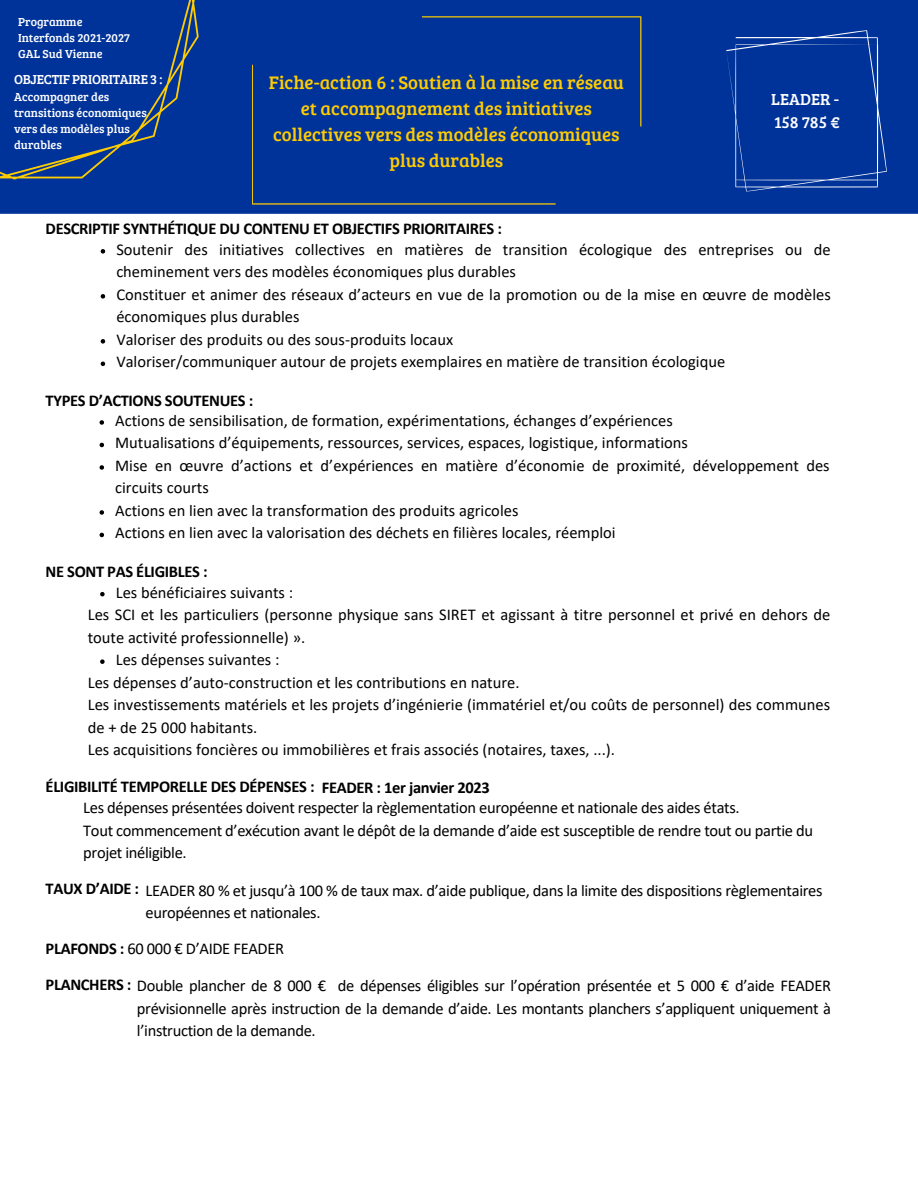
<style>
.page{position:relative;width:918px;height:1188px;background:#fff}
.page>*{position:absolute;margin:0;border:0;box-sizing:border-box;transform-origin:0 0}
.t1{font:18.75px/26.2px "Bree Serif";color:#fc0;text-align:center}
.t2{font:16.5px/22.5px "Calibri";color:#000}
.t3{font:16.5px/22.5px "Calibri";letter-spacing:-.02em;color:#000}
.t4{font:700 16.5px "Calibri";letter-spacing:-.02em;color:#000}
.t5{font:16.5px "Bree Serif";color:#fff}
.t6{font:13.5px "Bree Serif";letter-spacing:-.02em;color:#fff}
.t7{font:12px/16px "Bree Serif";color:#fff}
.s1{font-weight:700}
</style>
<div class="page">
<div style="left:0;top:0;width:918px;height:214px;background:#039"></div>
<div style="left:0;top:0;width:204px;height:186px;background:#039"></div>
<svg style="left:726px;top:30px;width:161px;height:162px;background:#0a3b9d"></svg>
<svg style="left:100px;top:420px;width:4px;height:5px"></svg>
<svg style="left:100px;top:443px;width:4px;height:4px"></svg>
<svg style="left:100px;top:465px;width:4px;height:5px"></svg>
<svg style="left:100px;top:510px;width:4px;height:5px"></svg>
<svg style="left:100px;top:533px;width:4px;height:4px"></svg>
<div style="left:252px;top:16px;width:389px;height:188px;background:#039"></div>
<svg style="left:101px;top:249px;width:4px;height:5px"></svg>
<svg style="left:101px;top:294px;width:4px;height:5px"></svg>
<svg style="left:101px;top:339px;width:4px;height:5px"></svg>
<svg style="left:101px;top:362px;width:4px;height:4px"></svg>
<svg style="left:100px;top:592px;width:5px;height:4px"></svg>
<svg style="left:100px;top:659px;width:5px;height:5px"></svg>
<p class="t7" style="left:18px;top:14px;width:66px">Programme</p>
<p class="t7" style="left:18px;top:30px;width:113px">Interfonds 2021-2027</p>
<p class="t7" style="left:18px;top:46px;width:86px">GAL Sud Vienne</p>
<p class="t6" style="left:14px;top:69px;width:150px">OBJECTIF PRIORITAIRE 3 :</p>
<p class="t7" style="left:14px;top:88px;width:134px">Accompagner des transitions économiques vers des modèles plus durables</p>
<p class="t1" style="left:269px;top:68px;width:357px">Fiche-action 6 : Soutien à la mise en réseau et accompagnement des initiatives collectives vers des modèles économiques plus durables</p>
<p class="t5" style="left:771px;top:87px;width:69px">LEADER -</p>
<p class="t5" style="left:774px;top:110px;width:67px">158 785 €</p>
<p class="t4" style="left:46px;top:222px;width:458px">DESCRIPTIF SYNTHÉTIQUE DU CONTENU ET OBJECTIFS PRIORITAIRES :</p>
<p class="t2" style="left:116px;top:239px;width:716px">Soutenir des initiatives collectives en matières de transition écologique des entreprises ou de cheminement vers des modèles économiques plus durables</p>
<p class="t2" style="left:116px;top:284px;width:716px">Constituer et animer des réseaux d’acteurs en vue de la promotion ou de la mise en œuvre de modèles économiques plus durables</p>
<p class="t2" style="left:116px;top:329px;width:338px">Valoriser des produits ou des sous-produits locaux</p>
<p class="t2" style="left:116px;top:352px;width:610px">Valoriser/communiquer autour de projets exemplaires en matière de transition écologique</p>
<p class="t4" style="left:46px;top:393px;width:209px">TYPES D’ACTIONS SOUTENUES :</p>
<p class="t2" style="left:115px;top:410px;width:559px">Actions de sensibilisation, de formation, expérimentations, échanges d’expériences</p>
<p class="t2" style="left:115px;top:433px;width:574px">Mutualisations d’équipements, ressources, services, espaces, logistique, informations</p>
<p class="t2" style="left:115px;top:455px;width:716px">Mise en œuvre d’actions et d’expériences en matière d’économie de proximité, développement des circuits courts</p>
<p class="t2" style="left:115px;top:500px;width:405px">Actions en lien avec la transformation des produits agricoles</p>
<p class="t2" style="left:115px;top:523px;width:502px">Actions en lien avec la valorisation des déchets en filières locales, réemploi</p>
<p class="t4" style="left:46px;top:565px;width:163px">NE SONT PAS ÉLIGIBLES :</p>
<p class="t2" style="left:116px;top:582px;width:179px">Les bénéficiaires suivants :</p>
<p class="t2" style="left:88px;top:605px;width:744px">Les SCI et les particuliers (personne physique sans SIRET et agissant à titre personnel et privé en dehors de toute activité professionnelle) ».</p>
<p class="t2" style="left:88px;top:672px;width:433px">Les dépenses d’auto-construction et les contributions en nature.</p>
<p class="t2" style="left:88px;top:695px;width:744px">Les investissements matériels et les projets d’ingénierie (immatériel et/ou coûts de personnel) des communes de + de 25 000 habitants.</p>
<p class="t2" style="left:88px;top:740px;width:529px">Les acquisitions foncières ou immobilières et frais associés (notaires, taxes, ...).</p>
<p class="t2" style="left:116px;top:650px;width:165px">Les dépenses suivantes :</p>
<p class="t4" style="left:46px;top:780px;width:446px">ÉLIGIBILITÉ TEMPORELLE DES DÉPENSES : FEADER : 1er janvier 2023</p>
<p class="t3" style="left:83px;top:798px;width:658px">Les dépenses présentées doivent respecter la règlementation européenne et nationale des aides états.</p>
<p class="t3" style="left:83px;top:821px;width:731px">Tout commencement d’exécution avant le dépôt de la demande d’aide est susceptible de rendre tout ou partie du projet inéligible.</p>
<p class="t3" style="left:46px;top:880px;width:778px"><span class="s1">TAUX D’AIDE :</span> LEADER 80 % et jusqu’à 100 % de taux max. d’aide publique, dans la limite des dispositions règlementaires</p>
<p class="t3" style="left:146px;top:903px;width:177px">européennes et nationales.</p>
<p class="t3" style="left:46px;top:939px;width:240px"><span class="s1">PLAFONDS :</span> 60 000 € D’AIDE FEADER</p>
<p class="t3" style="left:46px;top:976px;width:787px"><span class="s1">PLANCHERS :</span> Double plancher de 8 000 € de dépenses éligibles sur l’opération présentée et 5 000 € d’aide FEADER</p>
<p class="t3" style="left:137px;top:999px;width:696px">prévisionnelle après instruction de la demande d’aide. Les montants planchers s’appliquent uniquement à l’instruction de la demande.</p>
</div>
